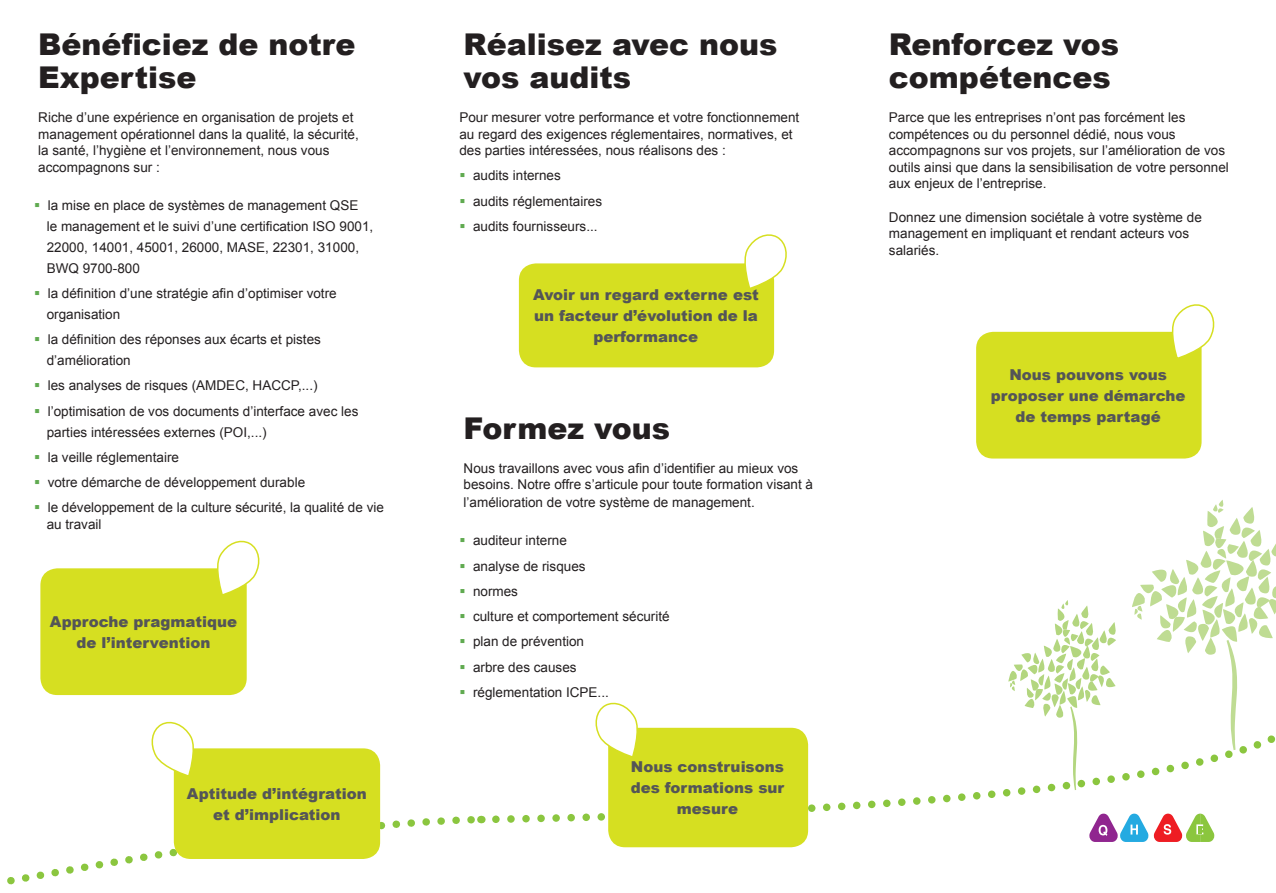
<style>
.page{position:relative;width:1276px;height:893px;background:#fff}
.page>*{position:absolute;margin:0;border:0;box-sizing:border-box;transform-origin:0 0}
.t1{font:900 30px/33px "Arial";color:#231f20}
.t2{font:900 15px/21px "Arial";color:#545557;text-align:center}
.t3{font:13.5px/16.5px "Arial";color:#231f20}
.s1{color:#60aa50}
</style>
<div class="page">
<svg style="left:492px;top:727px;width:755px;height:96px"></svg>
<svg style="left:7px;top:812px;width:475px;height:73px"></svg>
<svg style="left:1008px;top:600px;width:110px;height:190px"></svg>
<div style="left:976px;top:332px;width:225px;height:127px;background:#d6df21;border-radius:17px"></div>
<div style="left:519px;top:263px;width:255px;height:104px;background:#d6df21;border-radius:17px"></div>
<div style="left:40px;top:568px;width:207px;height:127px;background:#d6df21;border-radius:17px"></div>
<svg style="left:213px;top:540px;width:47px;height:56px"></svg>
<div style="left:174px;top:748px;width:206px;height:111px;background:#d6df21;border-radius:17px"></div>
<svg style="left:151px;top:721px;width:46px;height:57px"></svg>
<svg style="left:741px;top:234px;width:46px;height:56px"></svg>
<svg style="left:1168px;top:304px;width:47px;height:56px"></svg>
<div style="left:608px;top:728px;width:200px;height:119px;background:#d6df21;border-radius:17px"></div>
<svg style="left:593px;top:702px;width:48px;height:56px"></svg>
<svg style="left:1132px;top:500px;width:144px;height:250px"></svg>
<svg style="left:1088px;top:812px;width:127px;height:30px"></svg>
<h1 class="t1" style="left:38px;top:27px;width:319px">Bénéficiez de notre<br>Expertise</h1>
<p class="t3" style="left:38px;top:109px;width:322px">Riche d’une expérience en organisation de projets et management opérationnel dans la qualité, la sécurité, la santé, l’hygiène et l’environnement, nous vous accompagnons sur :</p>
<p class="t3" style="left:47px;top:194px;width:328px;line-height:21px;text-indent:-13px"><span class="s1">▪</span> la mise en place de systèmes de management QSE<br>le management et le suivi d’une certification ISO 9001, 22000, 14001, 45001, 26000, MASE, 22301, 31000, BWQ 9700-800</p>
<p class="t3" style="left:47px;top:283px;width:291px;line-height:21px;text-indent:-13px"><span class="s1">▪</span> la définition d’une stratégie afin d’optimiser votre organisation</p>
<p class="t3" style="left:47px;top:329px;width:276px;line-height:21px;text-indent:-13px"><span class="s1">▪</span> la définition des réponses aux écarts et pistes d’amélioration</p>
<p class="t3" style="left:34px;top:377px;width:285px"><span class="s1">▪</span> les analyses de risques (AMDEC, HACCP,...)</p>
<p class="t3" style="left:47px;top:400px;width:313px;line-height:21px;text-indent:-13px"><span class="s1">▪</span> l’optimisation de vos documents d’interface avec les parties intéressées externes (POI,...)</p>
<p class="t3" style="left:34px;top:449px;width:146px"><span class="s1">▪</span> la veille réglementaire</p>
<p class="t3" style="left:34px;top:474px;width:273px"><span class="s1">▪</span> votre démarche de développement durable</p>
<p class="t3" style="left:47px;top:499px;width:339px;text-indent:-13px"><span class="s1">▪</span> le développement de la culture sécurité, la qualité de vie au travail</p>
<p class="t2" style="left:50px;top:610px;width:189px">Approche pragmatique de l’intervention</p>
<p class="t2" style="left:187px;top:782px;width:181px">Aptitude d’intégration et d’implication</p>
<h1 class="t1" style="left:463px;top:27px;width:315px">Réalisez avec nous vos audits</h1>
<p class="t3" style="left:459px;top:109px;width:341px">Pour mesurer votre performance et votre fonctionnement au regard des exigences réglementaires, normatives, et des parties intéressées, nous réalisons des :</p>
<p class="t3" style="left:459px;top:167px;width:103px"><span class="s1">▪</span> audits internes</p>
<p class="t3" style="left:459px;top:193px;width:144px"><span class="s1">▪</span> audits réglementaires</p>
<p class="t3" style="left:459px;top:218px;width:140px"><span class="s1">▪</span> audits fournisseurs...</p>
<p class="t2" style="left:533px;top:283px;width:227px">Avoir un regard externe est un facteur d’évolution de la performance</p>
<h1 class="t1" style="left:463px;top:411px;width:208px">Formez vous</h1>
<p class="t3" style="left:463px;top:460px;width:351px">Nous travaillons avec vous afin d’identifier au mieux vos besoins. Notre offre s’articule pour toute formation visant à</p>
<p class="t3" style="left:463px;top:494px;width:293px">l’amélioration de votre système de management.</p>
<p class="t3" style="left:459px;top:532px;width:109px"><span class="s1">▪</span> auditeur interne</p>
<p class="t3" style="left:459px;top:558px;width:128px"><span class="s1">▪</span> analyse de risques</p>
<p class="t3" style="left:459px;top:583px;width:60px"><span class="s1">▪</span> normes</p>
<p class="t3" style="left:459px;top:608px;width:212px"><span class="s1">▪</span> culture et comportement sécurité</p>
<p class="t3" style="left:459px;top:633px;width:126px"><span class="s1">▪</span> plan de prévention</p>
<p class="t3" style="left:459px;top:659px;width:119px"><span class="s1">▪</span> arbre des causes</p>
<p class="t3" style="left:459px;top:684px;width:151px"><span class="s1">▪</span> réglementation ICPE...</p>
<p class="t2" style="left:630px;top:756px;width:155px">Nous construisons des formations sur mesure</p>
<h1 class="t1" style="left:889px;top:27px;width:232px">Renforcez vos compétences</h1>
<p class="t3" style="left:889px;top:109px;width:341px">Parce que les entreprises n’ont pas forcément les compétences ou du personnel dédié, nous vous accompagnons sur vos projets, sur l’amélioration de vos outils ainsi que dans la sensibilisation de votre personnel aux enjeux de l’entreprise.</p>
<p class="t3" style="left:889px;top:209px;width:314px">Donnez une dimension sociétale à votre système de management en impliquant et rendant acteurs vos salariés.</p>
<p class="t2" style="left:991px;top:363px;width:196px">Nous pouvons vous proposer une démarche de temps partagé</p>
</div>
